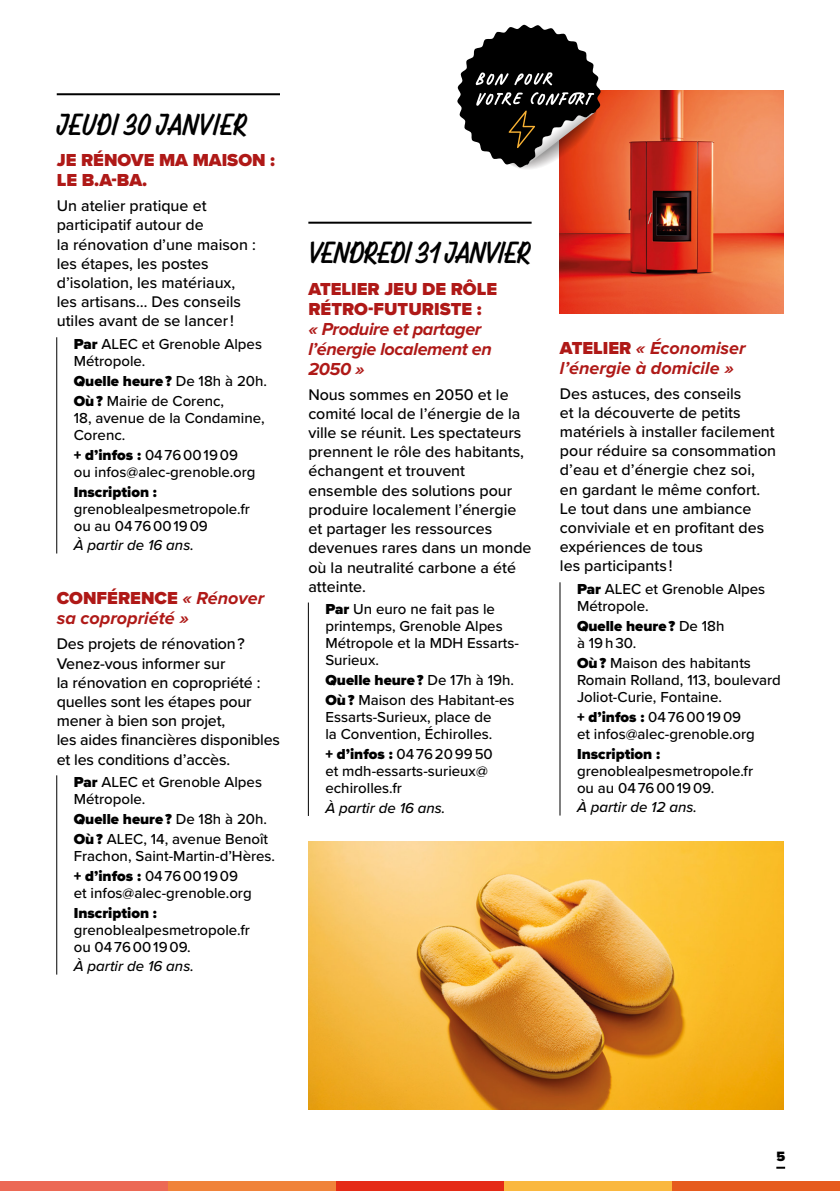
<style>
.page{position:relative;width:840px;height:1191px;background:#fff}
.page>*{position:absolute;margin:0;border:0;box-sizing:border-box;transform-origin:0 0}
.P_Date_événement{font:28px "Chaumont Script";letter-spacing:-.01em;color:#000}
.P_Date_événement-2{font:28px "Chaumont Script";letter-spacing:.01em;color:#000}
.H3_Titre_événement_seul{font:italic 700 18px/20px "Proxima Nova";color:#af1917}
.H3_Titre_événement_ss_date{font:900 18px/20px "Proxima Nova";color:#af1917}
.H4_SousTitre_événement{font:italic 700 18px/20px "Proxima Nova";letter-spacing:-.02em;color:#af1917}
.P_Descriptif_événement{font:500 16px/19.2px "Proxima Nova";color:#000}
.P_détails_événements{font:500 15px/17px "Proxima Nova";color:#000}
.P_détails_événements-2{font:900 15px/17px "Proxima Nova";color:#000}
.P_détails_événements-3{font:italic 500 15px "Proxima Nova";color:#000}
.t1{font:900 14px "Proxima Nova";color:#000}
.s1{font-weight:900}
.s2{font-weight:500}
.s3{font-weight:900;font-style:normal}
</style>
<div class="page">
<div style="left:0;top:1181px;width:168px;height:10px;background:#ec6955"></div>
<div style="left:168px;top:1181px;width:168px;height:10px;background:#f0833a"></div>
<div style="left:336px;top:1181px;width:167px;height:10px;background:#e52b16"></div>
<div style="left:503px;top:1181px;width:168px;height:10px;background:#fab83f"></div>
<div style="left:671px;top:1181px;width:168px;height:10px;background:#e65b1e"></div>
<img style="left:559px;top:91px;width:223px;height:222px">
<img style="left:308px;top:841px;width:474px;height:268px">
<svg style="left:457px;top:25px;width:143px;height:145px"></svg>
<hr style="left:57px;top:93px;width:223px;height:2px;background:#000">
<hr style="left:56px;top:337px;width:1px;height:216px;background:#000">
<hr style="left:56px;top:775px;width:1px;height:199px;background:#000">
<hr style="left:308px;top:222px;width:223px;height:2px;background:#000">
<hr style="left:308px;top:602px;width:1px;height:214px;background:#000">
<hr style="left:559px;top:582px;width:1px;height:233px;background:#000">
<svg style="left:776px;top:1166px;width:8px;height:2px"></svg>
<h3 class="P_Date_événement-2" style="left:57px;top:106px;width:192px">JEUDI 30 JANVIER</h3>
<p class="H3_Titre_événement_ss_date" style="left:57px;top:150px;width:220px">JE RÉNOVE MA MAISON :<br>LE B.A-BA.</p>
<p class="P_Descriptif_événement" style="left:57px;top:196px;width:201px">Un atelier pratique et participatif autour de<br>la rénovation d’une maison : les étapes, les postes d’isolation, les matériaux, les artisans… Des conseils utiles avant de se lancer !</p>
<h3 class="P_détails_événements" style="left:74px;top:335px;width:190px"><span class="s1">Par</span> ALEC et Grenoble Alpes<br>Métropole.</h3>
<h3 class="P_détails_événements-2" style="left:74px;top:372px;width:195px">Quelle heure ? <span class="s2">De 18h à 20h.</span></h3>
<h3 class="P_détails_événements" style="left:74px;top:392px;width:192px"><span class="s1">Où ?</span> Mairie de Corenc,<br>18, avenue de la Condamine,<br>Corenc.</h3>
<h3 class="P_détails_événements" style="left:74px;top:445px;width:183px"><span class="s1">+ d’infos :</span> 04 76 00 19 09 ou infos@alec-grenoble.org</h3>
<h3 class="P_détails_événements" style="left:74px;top:482px;width:177px"><span class="s1">Inscription : </span>grenoblealpesmetropole.fr ou au 04 76 00 19 09</h3>
<h3 class="P_détails_événements-3" style="left:74px;top:534px;width:122px">À partir de 16 ans.</h3>
<h4 class="H3_Titre_événement_seul" style="left:57px;top:589px;width:209px"><span class="s3">CONFÉRENCE</span> « Rénover sa copropriété »</h4>
<p class="P_Descriptif_événement" style="left:57px;top:634px;width:225px">Des projets de rénovation ?<br>Venez-vous informer sur<br>la rénovation en copropriété : quelles sont les étapes pour mener à bien son projet,<br>les aides financières disponibles et les conditions d’accès.</p>
<h3 class="P_détails_événements" style="left:74px;top:773px;width:190px"><span class="s1">Par</span> ALEC et Grenoble Alpes<br>Métropole.</h3>
<h3 class="P_détails_événements-2" style="left:74px;top:810px;width:195px">Quelle heure ? <span class="s2">De 18h à 20h.</span></h3>
<h3 class="P_détails_événements" style="left:74px;top:830px;width:203px"><span class="s1">Où ?</span> ALEC, 14, avenue Benoît<br>Frachon, Saint-Martin-d’Hères.</h3>
<h3 class="P_détails_événements" style="left:74px;top:866px;width:179px"><span class="s1">+ d’infos :</span> 04 76 00 19 09 et infos@alec-grenoble.org</h3>
<h3 class="P_détails_événements" style="left:74px;top:903px;width:177px"><span class="s1">Inscription : </span>grenoblealpesmetropole.fr ou 04 76 00 19 09.</h3>
<h3 class="P_détails_événements-3" style="left:74px;top:955px;width:122px">À partir de 16 ans.</h3>
<h3 class="P_Date_événement" style="left:308px;top:234px;width:223px">VENDREDI 31 JANVIER</h3>
<p class="H3_Titre_événement_ss_date" style="left:308px;top:279px;width:190px">ATELIER JEU DE RÔLE<br>RÉTRO-FUTURISTE :</p>
<p class="H4_SousTitre_événement" style="left:308px;top:320px;width:185px">« Produire et partager l’énergie localement en<br>2050 »</p>
<p class="P_Descriptif_événement" style="left:308px;top:384px;width:224px">Nous sommes en 2050 et le comité local de l’énergie de la ville se réunit. Les spectateurs prennent le rôle des habitants, échangent et trouvent ensemble des solutions pour produire localement l’énergie et partager les ressources devenues rares dans un monde où la neutralité carbone a été atteinte.</p>
<h3 class="P_détails_événements" style="left:325px;top:600px;width:195px"><span class="s1">Par</span> Un euro ne fait pas le printemps, Grenoble Alpes<br>Métropole et la MDH Essarts-<br>Surieux.</h3>
<h3 class="P_détails_événements-2" style="left:325px;top:671px;width:190px">Quelle heure ? <span class="s2">De 17h à 19h.</span></h3>
<h3 class="P_détails_événements" style="left:325px;top:691px;width:191px"><span class="s1">Où ?</span> Maison des Habitant-es<br>Essarts-Surieux, place de<br>la Convention, Échirolles.</h3>
<h3 class="P_détails_événements" style="left:325px;top:745px;width:169px"><span class="s1">+ d’infos :</span> 04 76 20 99 50 et mdh-essarts-surieux@ echirolles.fr</h3>
<h3 class="P_détails_événements-3" style="left:325px;top:796px;width:122px">À partir de 16 ans.</h3>
<h4 class="H3_Titre_événement_seul" style="left:559px;top:339px;width:187px"><span class="s3">ATELIER</span> « Économiser l’énergie à domicile »</h4>
<p class="P_Descriptif_événement" style="left:559px;top:383px;width:217px">Des astuces, des conseils<br>et la découverte de petits matériels à installer facilement pour réduire sa consommation d’eau et d’énergie chez soi, en gardant le même confort.<br>Le tout dans une ambiance conviviale et en profitant des expériences de tous<br>les participants !</p>
<h3 class="P_détails_événements" style="left:576px;top:580px;width:190px"><span class="s1">Par</span> ALEC et Grenoble Alpes<br>Métropole.</h3>
<h3 class="P_détails_événements-2" style="left:576px;top:617px;width:149px">Quelle heure ? <span class="s2">De 18h à 19 h 30.</span></h3>
<h3 class="P_détails_événements" style="left:576px;top:654px;width:205px"><span class="s1">Où ?</span> Maison des habitants<br>Romain Rolland, 113, boulevard<br>Joliot-Curie, Fontaine.</h3>
<h3 class="P_détails_événements" style="left:576px;top:707px;width:179px"><span class="s1">+ d’infos :</span> 04 76 00 19 09 et infos@alec-grenoble.org</h3>
<h3 class="P_détails_événements" style="left:576px;top:744px;width:177px"><span class="s1">Inscription : </span>grenoblealpesmetropole.fr ou au 04 76 00 19 09.</h3>
<h3 class="P_détails_événements-3" style="left:576px;top:796px;width:121px">À partir de 12 ans.</h3>
<p class="t1" style="left:775px;top:1146px;width:10px">5</p>
</div>
